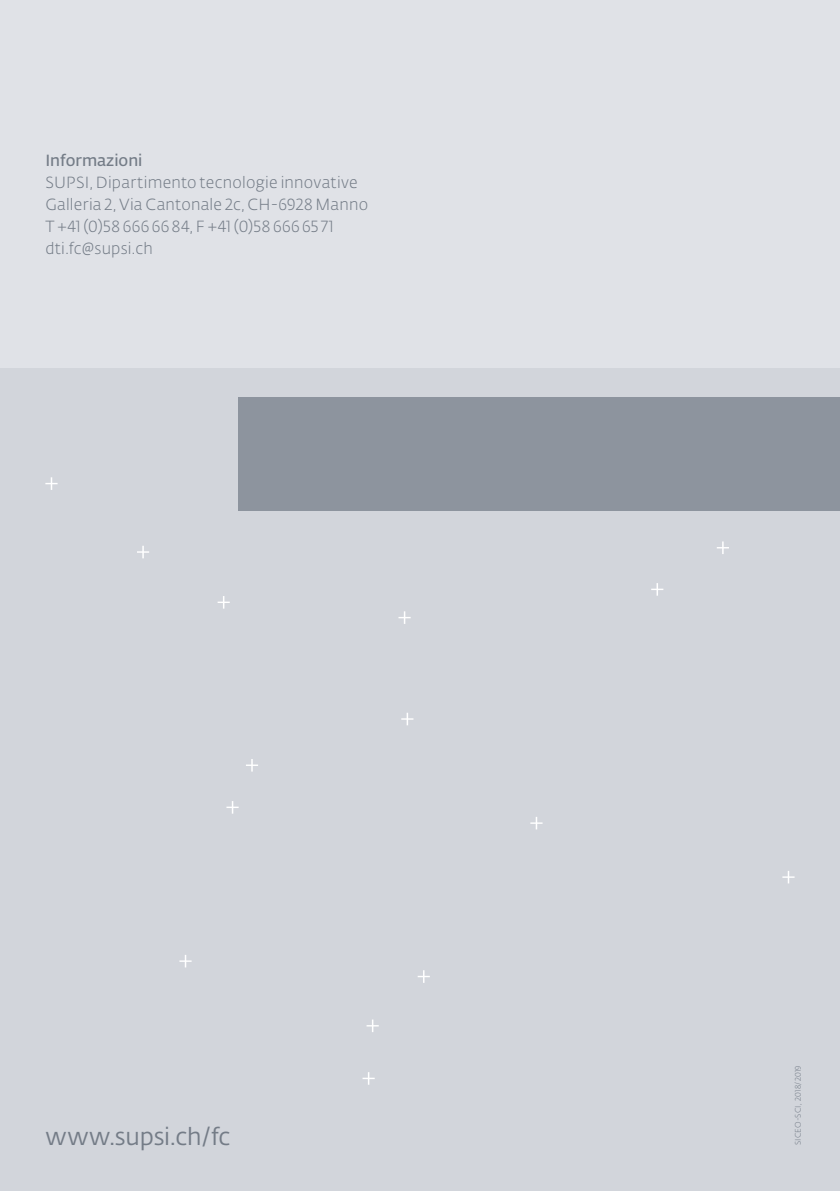
<style>
.page{position:relative;width:840px;height:1191px;background:#fff}
.page>*{position:absolute;margin:0;border:0;box-sizing:border-box;transform-origin:0 0}
.t1{font:24px "SUPSI Fedra Sans";letter-spacing:-.01em;color:#747c87}
.t2{font:300 16px/22px "SUPSI Fedra Sans";letter-spacing:.015em;color:#747c87}
.t3{font:600 16px "SUPSI Fedra Sans";color:#747c87}
.t4{font:300 8px "SUPSI Fedra Sans";letter-spacing:.025em;color:#747c87}
</style>
<div class="page">
<div style="left:0;top:0;width:839px;height:1191px;background:#e0e2e7"></div>
<div style="left:0;top:369px;width:839px;height:822px;background:#d2d5db"></div>
<svg style="left:45px;top:477px;width:13px;height:13px"></svg>
<svg style="left:137px;top:546px;width:12px;height:12px"></svg>
<svg style="left:217px;top:596px;width:13px;height:12px"></svg>
<svg style="left:398px;top:611px;width:12px;height:13px"></svg>
<svg style="left:651px;top:583px;width:12px;height:12px"></svg>
<svg style="left:717px;top:541px;width:11px;height:13px"></svg>
<svg style="left:782px;top:871px;width:12px;height:12px"></svg>
<svg style="left:530px;top:817px;width:12px;height:12px"></svg>
<svg style="left:401px;top:712px;width:12px;height:13px"></svg>
<svg style="left:417px;top:970px;width:12px;height:12px"></svg>
<svg style="left:246px;top:759px;width:12px;height:12px"></svg>
<svg style="left:226px;top:801px;width:12px;height:12px"></svg>
<svg style="left:179px;top:955px;width:12px;height:12px"></svg>
<svg style="left:366px;top:1019px;width:12px;height:13px"></svg>
<svg style="left:362px;top:1072px;width:12px;height:12px"></svg>
<hr style="left:839px;top:0;width:1px;height:1191px;background:#e0e2e7">
<hr style="left:839px;top:369px;width:1px;height:822px;background:#d2d5db">
<hr style="left:839px;top:397px;width:1px;height:113px;background:#8d949e">
<div style="left:239px;top:397px;width:600px;height:113px;background:#8d949e"></div>
<hr style="left:839px;top:510px;width:1px;height:265px;background:#fff">
<p class="t3" style="left:45px;top:149px;width:99px">Informazioni</p>
<p class="t2" style="left:45px;top:171px;width:324px">SUPSI, Dipartimento tecnologie innovative Galleria 2, Via Cantonale 2c, CH-6928 Manno T +41 (0)58 666 66 84, F +41 (0)58 666 65 71 dti.fc@supsi.ch</p>
<h1 class="t1" style="left:45px;top:1120px;width:186px">www.supsi.ch/fc</h1>
<p class="t4" style="left:792px;top:1145px;width:81px;rotate:-90deg">SICEO-SCI, 2018/2019</p>
</div>
